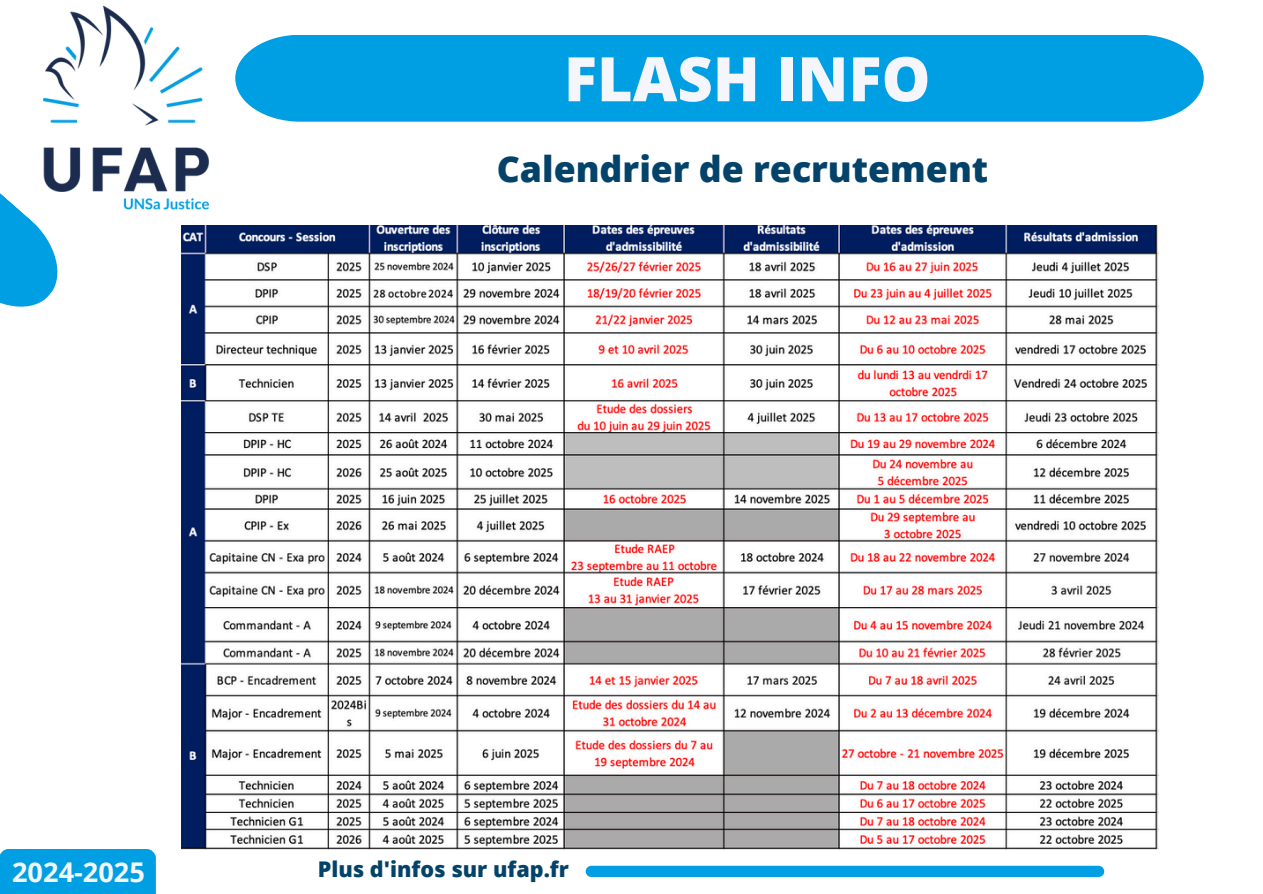
<style>
.page{position:relative;width:1263px;height:894px;background:#fff}
.page>*{position:absolute;margin:0;border:0;box-sizing:border-box;transform-origin:0 0}
.t1{font:800 61.5px "Open Sans";color:#f4f6fc}
.t2{font:800 35.7px "Open Sans";color:#044369}
.t3{font:700 27.15px "Open Sans";color:#f4f6fc}
.t4{font:800 21.6px "Open Sans";color:#044369}
</style>
<div class="page">
<div style="left:252px;top:35px;width:952px;height:87px;background:#009ee2"></div>
<svg style="left:0;top:216px;width:58px;height:91px"></svg>
<img style="left:0;top:5px;width:252px;height:211px">
<div style="left:0;top:848px;width:156px;height:45px;background:#009fe3"></div>
<div style="left:591px;top:865px;width:508px;height:11px;background:#009ee2"></div>
<img style="left:182px;top:225px;width:976px;height:623px">
<h3 class="t1" style="left:564px;top:36px;width:368px">FLASH INFO</h3>
<p class="t2" style="left:497px;top:144px;width:493px">Calendrier de recrutement</p>
<p class="t3" style="left:12px;top:852px;width:134px">2024-2025</p>
<h2 class="t4" style="left:318px;top:854px;width:253px">Plus d'infos sur ufap.fr</h2>
</div>
